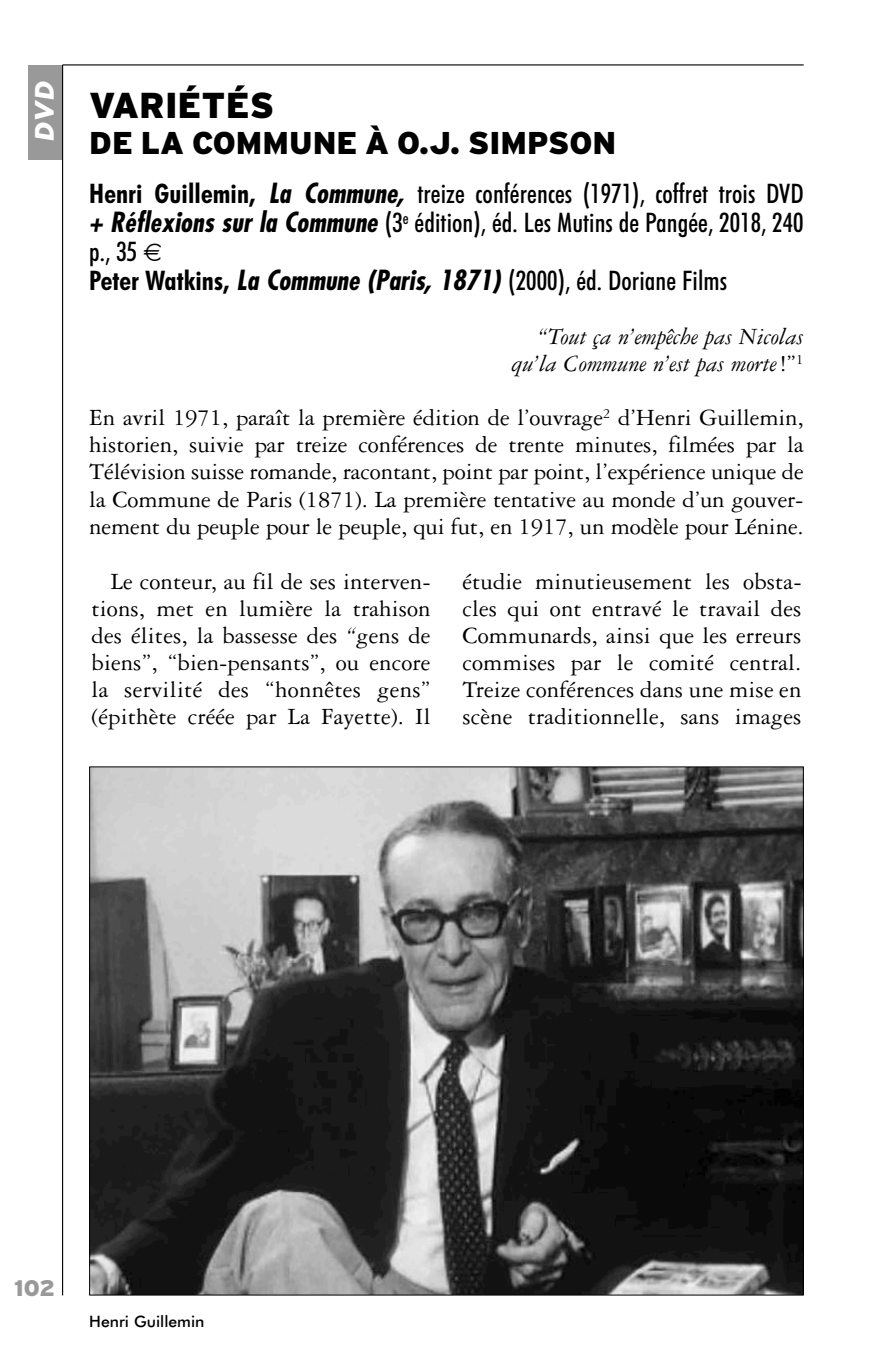
<style>
.page{position:relative;width:893px;height:1372px;background:#fff}
.page>*{position:absolute;margin:0;border:0;box-sizing:border-box;transform-origin:0 0}
.t1{font:900 36px "Interstate";color:#000}
.t2{font:900 31.5px "Interstate";color:#000}
.t3{font:500 condensed 27px/29.2px "Futura BT";letter-spacing:.005em;color:#000}
.t4{font:24.75px/27px "Garamond Three";letter-spacing:.005em;color:#000;text-align:justify}
.t5{font:italic 24.75px/27px "Garamond Three";color:#000;text-align:right}
.t6{font:italic 700 24.75px "Futura";color:#fff}
.t7{font:900 22.5px "Interstate";color:#999}
.t8{font:500 15.75px "Futura BT";color:#000}
.s1{font-weight:700}
.s2{font-family:"Futura";font-weight:700;font-style:italic}
.s3{font-style:normal}
.s4{font-style:italic}
</style>
<div class="page">
<div style="left:28px;top:65px;width:35px;height:94px;background:#999"></div>
<hr style="left:63px;top:64px;width:741px;height:1px;background:#000">
<hr style="left:62px;top:65px;width:1px;height:1230px;background:#000">
<img style="left:91px;top:768px;width:711px;height:525px">
<p class="t6" style="left:27px;top:142px;width:63px;rotate:-90deg">DVD</p>
<h1 class="t1" style="left:89px;top:85px;width:186px">VARIÉTÉS</h1>
<p class="t2" style="left:89px;top:125px;width:528px">DE LA COMMUNE À O.J. SIMPSON</p>
<p class="t3" style="left:89px;top:178px;width:716px"><span class="s1">Henri Guillemin,</span> <span class="s2">La Commune,</span> treize conférences (1971), coffret trois DVD <span class="s2">+ Réflexions sur la Commune</span> (3<sup>e</sup> édition), éd. Les Mutins de Pangée, 2018, 240 p., 35<br><span class="s1">Peter Watkins,</span> <span class="s2">La Commune (Paris, 1871)</span> (2000), éd. Doriane Films</p>
<p class="t5" style="left:512px;top:324px;width:294px">“Tout ça n’empêche pas Nicolas qu’la Commune n’est pas morte<span class="s3">!”</span><sup>1</sup></p>
<p class="t4" style="left:89px;top:404px;width:716px">En avril 1971, paraît la première édition de l’ouvrage<sup>2</sup> d’Henri Guillemin, historien, suivie par treize conférences de trente minutes, filmées par la Télévision suisse romande, racontant, point par point, l’expérience unique de la Commune de Paris (1871). La première tentative au monde d’un gouver&shy;nement du peuple pour le peuple, qui fut, en 1917, un modèle pour Lénine.</p>
<p class="t4" style="left:92px;top:568px;width:341px;text-indent:19px">Le conteur, au fil de ses interven&shy;tions, met en lumière la trahison des élites, la bassesse des <span class="s4">“</span>gens de biens”, “bien-pensants”, ou encore la servilité des “honnêtes gens” (épithète créée par La Fayette). Il</p>
<p class="t4" style="left:462px;top:568px;width:341px">étudie minutieusement les obsta&shy;cles qui ont entravé le travail des Communards, ainsi que les erreurs commises par le comité central.<br>Treize conférences dans une mise en scène traditionnelle, sans images</p>
<p class="t7" style="left:14px;top:1275px;width:42px">102</p>
<p class="t8" style="left:89px;top:1312px;width:117px">Henri Guillemin</p>
</div>
